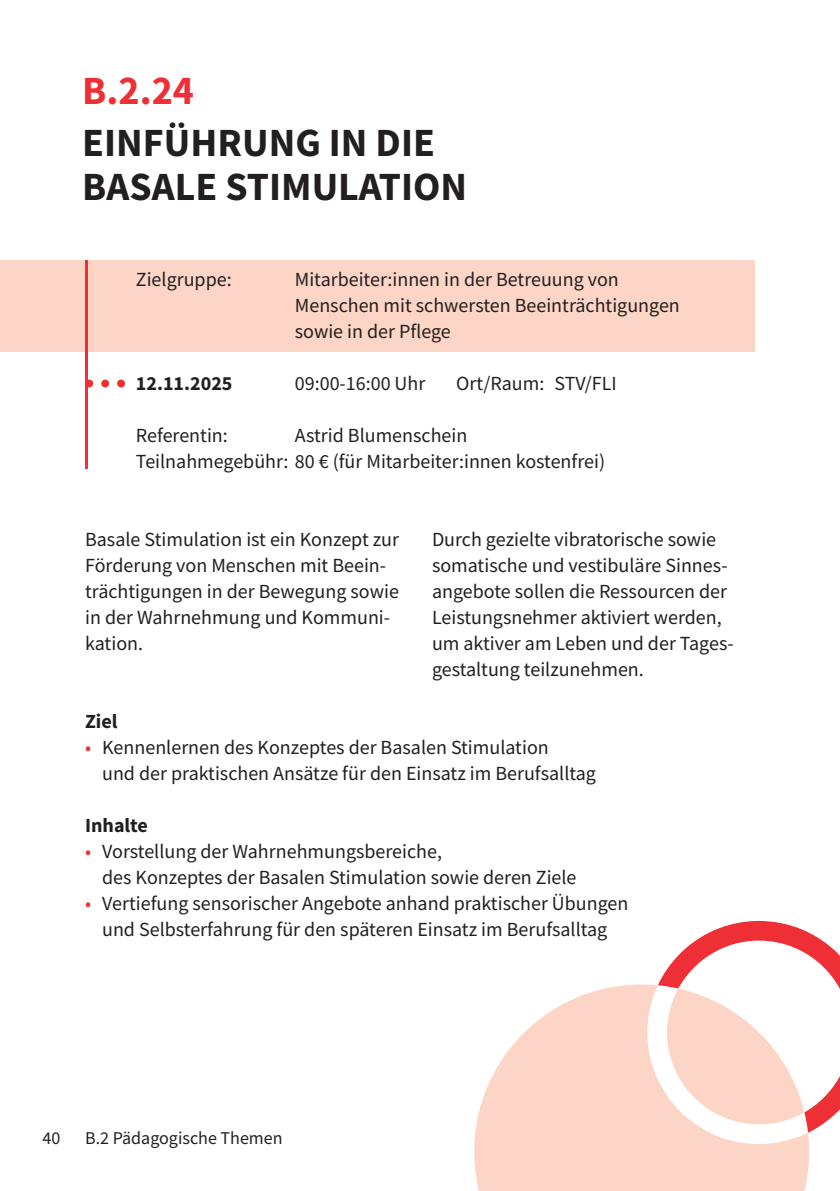
<style>
.page{position:relative;width:840px;height:1191px;background:#fff}
.page>*{position:absolute;margin:0;border:0;box-sizing:border-box;transform-origin:0 0}
.t1{font:700 40px/44px "Source Sans Pro";color:#231f20}
.t2{font:700 40px "Source Sans Pro";color:#ee3036}
.t3{font:20px/26px "Source Sans Pro";color:#231f20}
.t4{font:700 20px "Source Sans Pro";color:#231f20}
.t5{font:18px "Source Sans Pro";color:#231f20}
.s1{color:#ee3036}
</style>
<div class="page">
<svg style="left:474px;top:984px;width:334px;height:207px;fill:#fcd5c7"></svg>
<svg style="left:657px;top:920px;width:182px;height:212px"></svg>
<div style="left:0;top:260px;width:754px;height:91px;background:#fcd5c7"></div>
<hr style="left:85px;top:260px;width:3px;height:208px;background:#ee3036">
<svg style="left:88px;top:379px;width:37px;height:8px"></svg>
<h1 class="t2" style="left:82px;top:64px;width:113px">B.2.24</h1>
<h1 class="t1" style="left:82px;top:120px;width:386px">EINFÜHRUNG IN DIE<br>BASALE STIMULATION</h1>
<p class="t3" style="left:136px;top:266px;width:97px">Zielgruppe:</p>
<p class="t3" style="left:295px;top:266px;width:386px">Mitarbeiter:innen in der Betreuung von<br>Menschen mit schwersten Beeinträchtigungen sowie in der Pflege</p>
<p class="t4" style="left:136px;top:370px;width:98px">12.11.2025</p>
<p class="t3" style="left:295px;top:370px;width:132px">09:00-16:00 Uhr</p>
<p class="t3" style="left:456px;top:370px;width:162px">Ort/Raum: STV/FLI</p>
<p class="t3" style="left:136px;top:422px;width:93px">Referentin:</p>
<p class="t3" style="left:136px;top:422px;width:470px;text-indent:159px">Astrid Blumenschein<br>Teilnahmegebühr: 80 € (für Mitarbeiter:innen kostenfrei)</p>
<p class="t3" style="left:85px;top:526px;width:315px">Basale Stimulation ist ein Konzept zur<br>Förderung von Menschen mit Beein&shy;trächtigungen in der Bewegung sowie in der Wahrnehmung und Kommuni&shy;kation.</p>
<p class="t3" style="left:432px;top:526px;width:303px">Durch gezielte vibratorische sowie somatische und vestibuläre Sinnes&shy;angebote sollen die Ressourcen der Leistungsnehmer aktiviert werden, um aktiver am Leben und der Tages&shy;gestaltung teilzunehmen.</p>
<p class="t4" style="left:85px;top:708px;width:34px">Ziel</p>
<p class="t3" style="left:102px;top:734px;width:495px;text-indent:-17px"><span class="s1">•</span> Kennenlernen des Konzeptes der Basalen Stimulation<br>und der praktischen Ansätze für den Einsatz im Berufsalltag</p>
<p class="t4" style="left:85px;top:812px;width:64px">Inhalte</p>
<p class="t3" style="left:102px;top:838px;width:475px;text-indent:-17px"><span class="s1">•</span> Vorstellung der Wahrnehmungsbereiche,<br>des Konzeptes der Basalen Stimulation sowie deren Ziele</p>
<p class="t3" style="left:85px;top:890px;width:544px;text-align:center"><span class="s1">•</span> Vertiefung sensorischer Angebote anhand praktischer Übungen und Selbsterfahrung für den späteren Einsatz im Berufsalltag</p>
<p class="t5" style="left:43px;top:1127px;width:19px">40</p>
<p class="t5" style="left:85px;top:1126px;width:199px">B.2 Pädagogische Themen</p>
</div>
